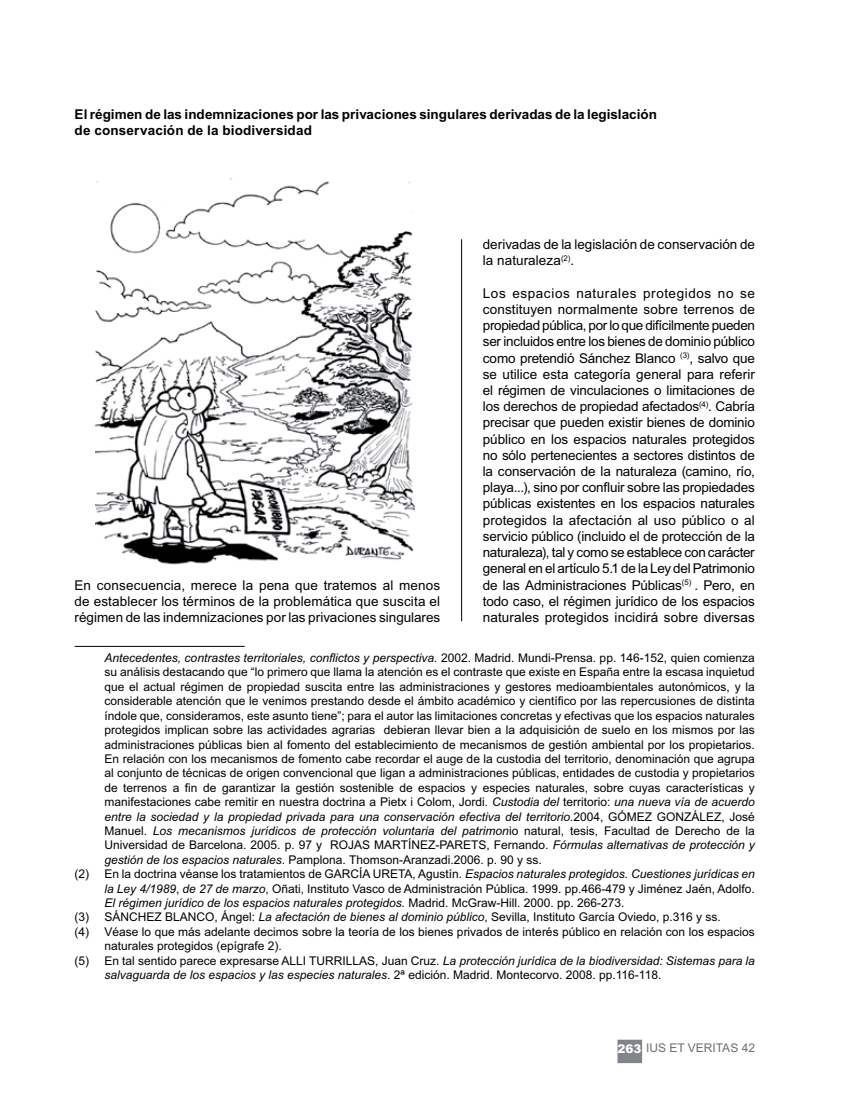
<style>
.page{position:relative;width:841px;height:1107px;background:#fff}
.page>*{position:absolute;margin:0;border:0;box-sizing:border-box;transform-origin:0 0}
.t1{font:13.5px/16.2px "Arial";color:#000;text-align:justify}
.t2{font:700 13.5px/16.2px "Arial";color:#000}
.t3{font:12px "Arial";color:#000}
.t4{font:italic 12px "Arial";color:#000}
.t5{font:12px "Arial";color:#6c6f75}
.s1{font-style:normal}
.s2{font-style:italic}
.s3{font-weight:900;color:#fff}
</style>
<div class="page">
<hr style="left:461px;top:239px;width:1px;height:740px;background:#000">
<div style="left:618px;top:1040px;width:23px;height:22px;background:#81848a"></div>
<div style="left:617px;top:1039px;width:25px;height:23px;border:2px solid #81848a"></div>
<div style="left:453px;top:621px;width:22px;height:375px;background:#fff"></div>
<hr style="left:75px;top:646px;width:170px;height:1px;background:#000">
<img style="left:96px;top:179px;width:318px;height:386px">
<p class="t2" style="left:75px;top:108px;width:584px">El régimen de las indemnizaciones por las privaciones singulares derivadas de la legislación de conservación de la biodiversidad</p>
<p class="t1" style="left:483px;top:237px;width:274px">derivadas de la legislación de conservación de la naturaleza<sup>(2)</sup>.</p>
<p class="t1" style="left:483px;top:286px;width:274px">Los espacios naturales protegidos no se constituyen normalmente sobre terre nos de propiedad pública, por lo que difícilmente pueden ser inclui dos entre los bienes de dominio público como pretendió Sánchez Blanco <sup>(3)</sup>, salvo que se utilice esta categoría general para referir el régimen de vinculacio nes o limitaciones de los derechos de propiedad afectados<sup>(4)</sup>. Cabría precisar que pueden existir bienes de dominio público en los espa cios naturales protegidos no sólo pertenecientes a sectores distintos de la conservación de la naturaleza (camino, río, playa...), sino por confluir sobre las propiedades públicas existentes en los espacios naturales protegidos la afectación al uso público o al servicio público (incluido el de protección de la naturaleza), tal y como se establece con carácter general en el artículo 5.1 de la Ley del Patrimonio de las Administraciones Públicas<sup>(5)</sup> . Pero, en todo caso, el régimen jurídico de los espacios naturales protegidos incidirá sobre diversas</p>
<p class="t4" style="left:104px;top:653px;width:652px">Antecedentes, contrastes territoriales, conflictos y perspectiva. <span class="s1">2002. Madrid. Mundi-Prensa. pp. 146-152, quien comienza</span></p>
<p class="t3" style="left:104px;top:667px;width:652px">su análisis destacando que “lo primero que llama la atención es el contraste que existe en España entre la escasa inquietud</p>
<p class="t3" style="left:104px;top:682px;width:652px">que el actual régimen de propiedad suscita entre las administraciones y gestores medioambientales autonómicos, y la</p>
<p class="t3" style="left:104px;top:696px;width:652px">considerable atención que le venimos prestando desde el ámbito académico y científico por las repercusiones de distinta</p>
<p class="t3" style="left:104px;top:711px;width:652px">índole que, consideramos, este asunto tiene”; para el autor las limitaciones concretas y efectivas que los espacios naturales</p>
<p class="t3" style="left:104px;top:725px;width:652px">protegidos implican sobre las actividades agrarias debieran llevar bien a la adquisición de suelo en los mismos por las</p>
<p class="t3" style="left:104px;top:739px;width:652px">administraciones públicas bien al fomento del establecimiento de mecanismos de gestión ambiental por los propietarios.</p>
<p class="t3" style="left:104px;top:754px;width:652px">En relación con los mecanismos de fomento cabe recordar el auge de la custodia del territorio, denominación que agrupa</p>
<p class="t3" style="left:104px;top:768px;width:652px">al conjunto de técnicas de origen convencional que ligan a administraciones públicas, entidades de custodia y propietarios</p>
<p class="t3" style="left:104px;top:783px;width:652px">de terrenos a fin de garantizar la gestión sostenible de espacios y especies naturales, sobre cuyas características y</p>
<p class="t3" style="left:104px;top:797px;width:652px">manifestaciones cabe remitir en nuestra doctrina a Pietx i Colom, Jordi. <span class="s2">Custodia del</span> territorio: <span class="s2">una nueva vía de acuerdo</span></p>
<p class="t4" style="left:104px;top:811px;width:652px">entre la sociedad y la propiedad privada para una conservación efectiva del territorio.<span class="s1">2004, GÓMEZ GONZÁLEZ, José</span></p>
<p class="t4" style="left:104px;top:826px;width:652px"><span class="s1">Manuel</span><span class="s1">.</span> Los mecanismos jurídicos de protección voluntaria del patrimon<span class="s1">io natural, tesis, Facultad de Derecho de la</span></p>
<p class="t3" style="left:104px;top:840px;width:652px">Universidad de Barcelona. 2005. p. 97 y ROJAS MARTÍNEZ-PARETS, Fernando. <span class="s2">Fórmulas alternativas de protección y</span></p>
<p class="t3" style="left:104px;top:855px;width:439px"><span class="s2">gestión de los espacios naturales</span>. Pamplona. Thomson-Aranzadi.2006. p. 90 y ss.</p>
<p class="t3" style="left:75px;top:869px;width:682px">(2) En la doctrina véanse los tratamientos de GARCÍA URETA, Agustín. <span class="s2">Espacios naturales protegidos. Cuestiones jurídicas en</span></p>
<p class="t3" style="left:104px;top:883px;width:652px"><span class="s2">la Ley 4/1989</span>, <span class="s2">de 27 de marzo</span>, Oñati, Instituto Vasco de Administración Pública. 1999. pp.466-479 y Jiménez Jaén, Adolfo.</p>
<p class="t4" style="left:104px;top:898px;width:522px">El régimen jurídico de los espacios naturales protegidos. <span class="s1">Madrid. McGraw-Hill. 2000. pp. 266-273.</span></p>
<p class="t3" style="left:75px;top:912px;width:648px">(3) SÁNCHEZ BLANCO, Ángel: <span class="s2">La afectación de bienes al dominio público</span>, Sevilla, Instituto García Oviedo, p.316 y ss.</p>
<p class="t3" style="left:75px;top:927px;width:682px">(4) Véase lo que más adelante decimos sobre la teoría de los bienes privados de interés público en relación con los espacios</p>
<p class="t3" style="left:104px;top:941px;width:179px">naturales protegidos (epígrafe 2).</p>
<p class="t3" style="left:75px;top:955px;width:682px">(5) En tal sentido parece expresarse ALLI TURRILLAS, Juan Cruz. <span class="s2">La protección jurídica de la biodiversidad: Sistemas para la</span></p>
<p class="t4" style="left:104px;top:970px;width:558px">salvaguarda de los espacios y las especies naturales<span class="s1">. 2ª edición. Madrid. Montecorvo. 2008. pp.116-118.</span></p>
<p class="t1" style="left:75px;top:578px;width:367px">En consecuencia, merece la pena que tratemos al menos de establecer los términos de la problemática que suscita el régimen de las indemnizaciones por las privaciones singulares</p>
<p class="t5" style="left:618px;top:1043px;width:139px"><span class="s3">263</span> IUS ET VERITAS 42</p>
</div>
